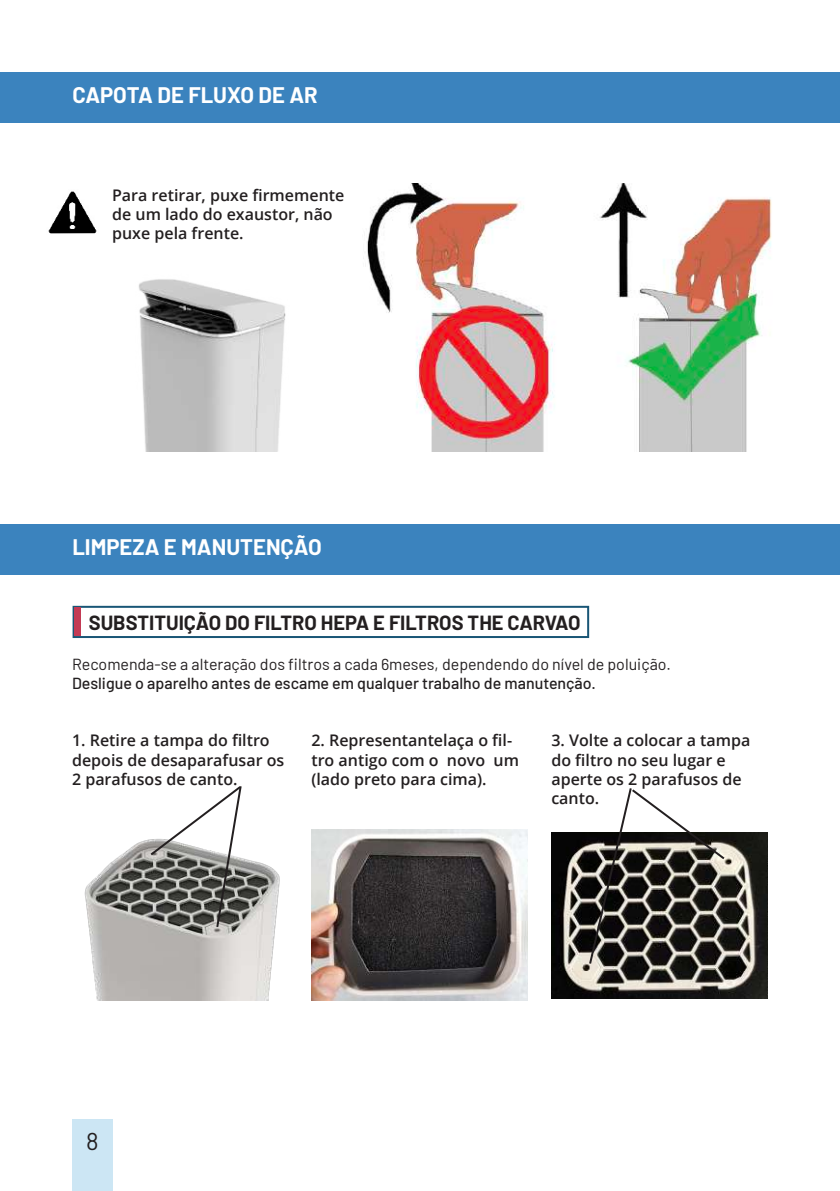
<style>
.page{position:relative;width:840px;height:1191px;background:#fff}
.page>*{position:absolute;margin:0;border:0;box-sizing:border-box;transform-origin:0 0}
.t1{font:24px "Barlow";color:#231f20}
.t2{font:700 22px "Barlow";color:#fff}
.t3{font:700 20px "Barlow";color:#231f20}
.t4{font:600 16px/19.2px "Open Sans";color:#231f20}
.t5{font:16px "Barlow";color:#231f20}
.t6{font:500 16px "Barlow";color:#231f20}
</style>
<div class="page">
<div style="left:72px;top:1119px;width:41px;height:72px;background:#cce6f4"></div>
<div style="left:73px;top:606px;width:516px;height:32px;border:2px solid #195676"></div>
<div style="left:0;top:72px;width:839px;height:50px;background:#3b83be"></div>
<div style="left:0;top:524px;width:839px;height:51px;background:#3b83be"></div>
<div style="left:75px;top:608px;width:6px;height:28px;background:#c33a54"></div>
<img style="left:363px;top:183px;width:409px;height:268px">
<img style="left:48px;top:191px;width:49px;height:43px">
<img style="left:139px;top:279px;width:147px;height:172px">
<img style="left:311px;top:829px;width:216px;height:171px">
<img style="left:84px;top:839px;width:196px;height:161px">
<svg style="left:148px;top:786px;width:95px;height:143px"></svg>
<img style="left:551px;top:832px;width:216px;height:166px">
<svg style="left:587px;top:788px;width:139px;height:178px"></svg>
<h2 class="t2" style="left:72px;top:79px;width:247px">CAPOTA DE FLUXO DE AR</h2>
<p class="t4" style="left:112px;top:185px;width:233px">Para retirar, puxe firmemente de um lado do exaustor, não puxe pela frente.</p>
<h2 class="t2" style="left:72px;top:531px;width:251px">LIMPEZA E MANUTENÇÃO</h2>
<p class="t3" style="left:89px;top:608px;width:493px">SUBSTITUIÇÃO DO FILTRO HEPA E FILTROS THE CARVAO</p>
<p class="t5" style="left:72px;top:652px;width:600px">Recomenda-se a alteração dos filtros a cada 6meses, dependendo do nível de poluição.</p>
<p class="t6" style="left:72px;top:671px;width:525px">Desligue o aparelho antes de escame em qualquer trabalho de manutenção.</p>
<p class="t4" style="left:72px;top:730px;width:214px">1. Retire a tampa do filtro depois de desaparafusar os<br>2 parafusos de canto.</p>
<p class="t4" style="left:311px;top:730px;width:209px">2. Representantelaça o fil&shy;tro antigo com o novo um (lado preto para cima).</p>
<p class="t4" style="left:551px;top:730px;width:200px">3. Volte a colocar a tampa do filtro no seu lugar e aperte os 2 parafusos de canto.</p>
<h1 class="t1" style="left:86px;top:1124px;width:14px">8</h1>
</div>
